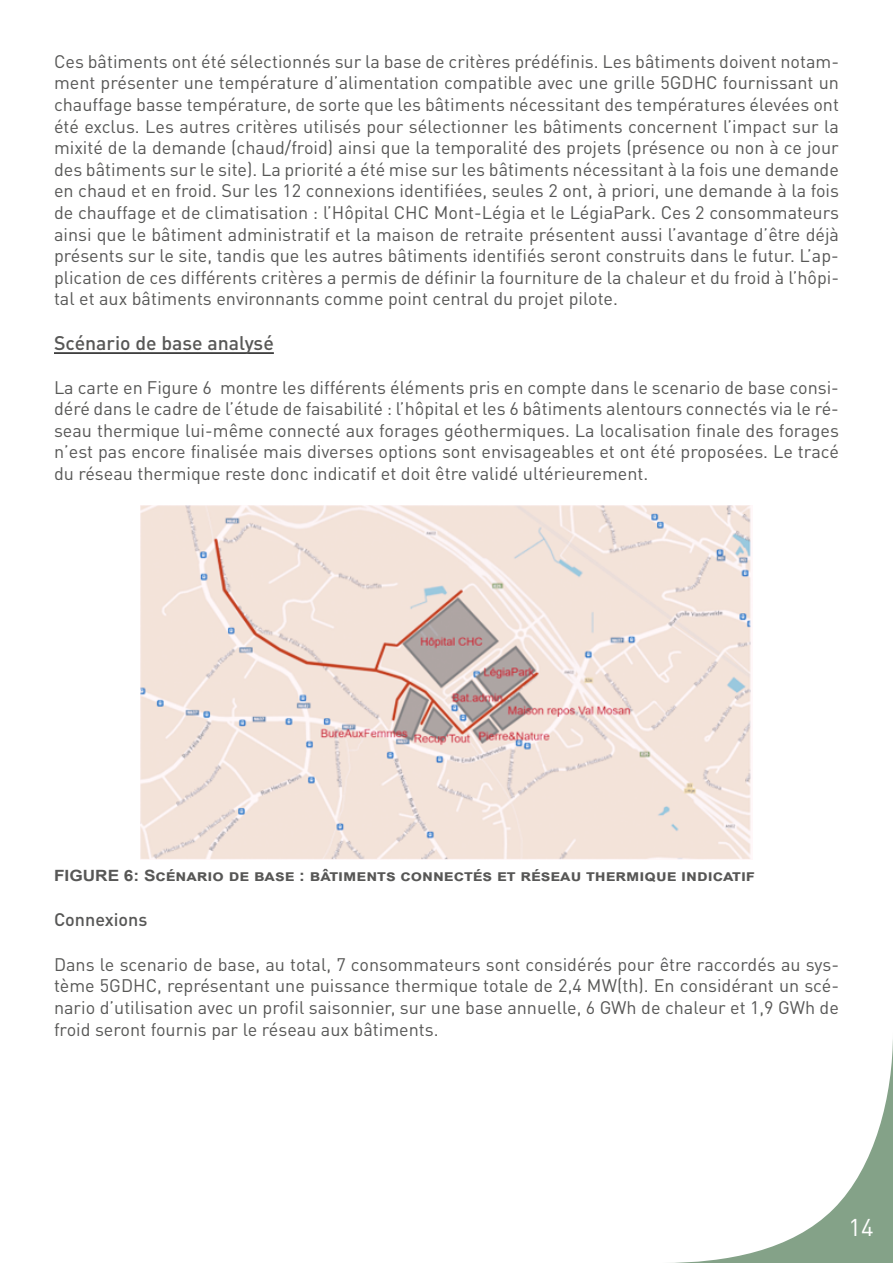
<style>
.page{position:relative;width:893px;height:1263px;background:#fff}
.page>*{position:absolute;margin:0;border:0;box-sizing:border-box;transform-origin:0 0}
.t1{font:24px "DINOT";color:#fff}
.t2{font:500 19.5px "DINOT";color:#575756}
.t3{font:18px/21.6px "DINOT";color:#575756;text-align:justify}
.t4{font:500 18px "DINOT";color:#575756}
.t5{font:700 15.6px "Arial";color:#575756;scale:1.11 1}
</style>
<div class="page">
<svg style="left:672px;top:1039px;width:221px;height:224px"></svg>
<hr style="left:54px;top:352px;width:220px;height:2px;background:#000">
<img style="left:141px;top:505px;width:610px;height:355px">
<p class="t3" style="left:54px;top:50px;width:787px">Ces bâtiments ont été sélectionnés sur la base de critères prédéfinis. Les bâtiments doivent notam&shy;ment présenter une température d’alimentation compatible avec une grille 5GDHC fournissant un chauffage basse température, de sorte que les bâtiments nécessitant des températures élevées ont été exclus. Les autres critères utilisés pour sélectionner les bâtiments concernent l’impact sur la mixité de la demande (chaud/froid) ainsi que la temporalité des projets (présence ou non à ce jour des bâtiments sur le site). La priorité a été mise sur les bâtiments nécessitant à la fois une demande en chaud et en froid. Sur les 12 connexions identifiées, seules 2 ont, à priori, une demande à la fois de chauffage et de climatisation : l’Hôpital CHC Mont-Légia et le LégiaPark. Ces 2 consommateurs ainsi que le bâtiment administratif et la maison de retraite présentent aussi l’avantage d’être déjà présents sur le site, tandis que les autres bâtiments identifiés seront construits dans le futur. L’ap&shy;plication de ces différents critères a permis de définir la fourniture de la chaleur et du froid à l’hôpi&shy;tal et aux bâtiments environnants comme point central du projet pilote.</p>
<p class="t2" style="left:54px;top:331px;width:221px">Scénario de base analysé</p>
<p class="t3" style="left:54px;top:376px;width:786px">La carte en Figure 6 montre les différents éléments pris en compte dans le scenario de base consi&shy;déré dans le cadre de l’étude de faisabilité : l’hôpital et les 6 bâtiments alentours connectés via le ré&shy;seau thermique lui-même connecté aux forages géothermiques. La localisation finale des forages n’est pas encore finalisée mais diverses options sont envisageables et ont été proposées. Le tracé du réseau thermique reste donc indicatif et doit être validé ultérieurement.</p>
<p class="t5" style="left:54px;top:864px;width:633px">FIGURE 6: Scénario de base : bâtiments connectés et réseau thermique indicatif</p>
<p class="t4" style="left:54px;top:908px;width:95px">Connexions</p>
<p class="t3" style="left:54px;top:953px;width:787px">Dans le scenario de base, au total, 7 consommateurs sont considérés pour être raccordés au sys&shy;tème 5GDHC, représentant une puissance thermique totale de 2,4 MW(th). En considérant un scé&shy;nario d’utilisation avec un profil saisonnier, sur une base annuelle, 6 GWh de chaleur et 1,9 GWh de froid seront fournis par le réseau aux bâtiments.</p>
<h1 class="t1" style="left:848px;top:1212px;width:27px">14</h1>
</div>
